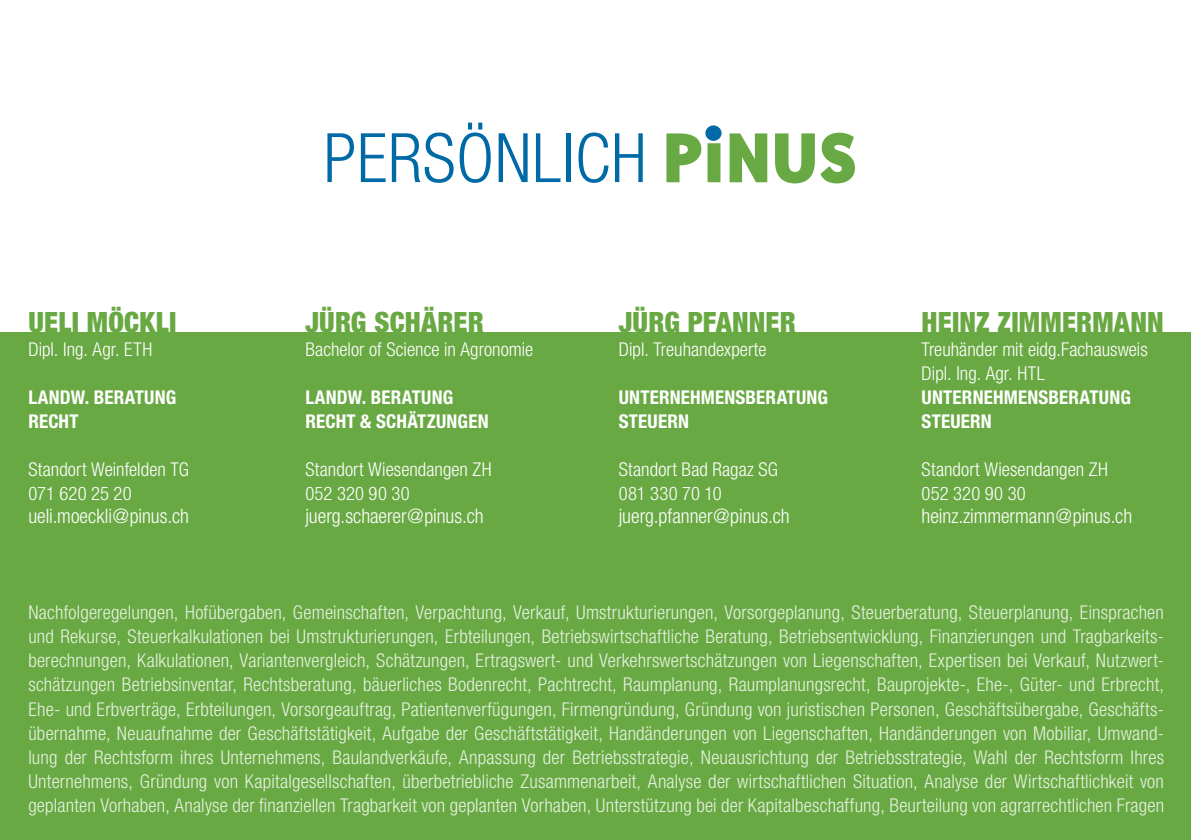
<style>
.page{position:relative;width:1191px;height:840px;background:#fff}
.page>*{position:absolute;margin:0;border:0;box-sizing:border-box;transform-origin:0 0}
.t1{font:300 condensed 68.2px "Helvetica Neue LT Std";letter-spacing:.01em;color:#006aa7}
.t2{font:900 condensed 28px "Helvetica Neue LT Std";letter-spacing:.01em;color:#69a943}
.t3{font:300 condensed 20px "Helvetica Neue LT Std";color:#fff}
.t4{font:300 condensed 19px/24px "Helvetica Neue LT Std";letter-spacing:.005em;color:#fff;text-align:justify}
.t5{font:700 condensed 19px/24px "Helvetica Neue LT Std";letter-spacing:.01em;color:#fff}
.t6{font:300 condensed 18.6px "Helvetica Neue LT Std";letter-spacing:.015em;color:#fff}
</style>
<div class="page">
<div style="left:0;top:332px;width:1191px;height:507px;background:#69a943"></div>
<svg style="left:666px;top:133px;width:35px;height:49px"></svg>
<svg style="left:729px;top:133px;width:38px;height:49px"></svg>
<svg style="left:775px;top:133px;width:80px;height:50px"></svg>
<svg style="left:707px;top:143px;width:13px;height:39px"></svg>
<div style="left:705px;top:125px;width:16px;height:16px;background:#006aa7;border-radius:50%"></div>
<h2 class="t2" style="left:28px;top:304px;width:149px">UELI MÖCKLI</h2>
<p class="t4" style="left:28px;top:337px;width:125px">Dipl. Ing. Agr. ETH</p>
<p class="t5" style="left:28px;top:385px;width:149px">LANDW. BERATUNG<br>RECHT</p>
<p class="t4" style="left:28px;top:457px;width:162px">Standort Weinfelden TG</p>
<p class="t6" style="left:28px;top:482px;width:105px">071 620 25 20</p>
<p class="t3" style="left:28px;top:504px;width:162px">ueli.moeckli@pinus.ch</p>
<h1 class="t1" style="left:324px;top:119px;width:324px">PERSÖNLICH</h1>
<h2 class="t2" style="left:305px;top:304px;width:180px">JÜRG SCHÄRER</h2>
<p class="t4" style="left:305px;top:337px;width:229px">Bachelor of Science in Agronomie</p>
<p class="t5" style="left:305px;top:385px;width:185px">LANDW. BERATUNG<br>RECHT &amp; SCHÄTZUNGEN</p>
<p class="t4" style="left:305px;top:457px;width:188px">Standort Wiesendangen ZH</p>
<p class="t6" style="left:305px;top:482px;width:106px">052 320 90 30</p>
<p class="t3" style="left:305px;top:504px;width:180px">juerg.schaerer@pinus.ch</p>
<h2 class="t2" style="left:619px;top:304px;width:179px">JÜRG PFANNER</h2>
<p class="t4" style="left:619px;top:337px;width:149px">Dipl. Treuhandexperte</p>
<p class="t5" style="left:619px;top:385px;width:211px">UNTERNEHMENSBERATUNG<br>STEUERN</p>
<p class="t4" style="left:619px;top:457px;width:161px">Standort Bad Ragaz SG</p>
<p class="t6" style="left:619px;top:482px;width:104px">081 330 70 10</p>
<p class="t3" style="left:619px;top:504px;width:172px">juerg.pfanner@pinus.ch</p>
<h2 class="t2" style="left:921px;top:304px;width:243px">HEINZ ZIMMERMANN</h2>
<p class="t4" style="left:921px;top:337px;width:228px">Treuhänder mit eidg.Fachausweis<br>Dipl. Ing. Agr. HTL</p>
<p class="t5" style="left:921px;top:385px;width:211px">UNTERNEHMENSBERATUNG<br>STEUERN</p>
<p class="t4" style="left:921px;top:457px;width:188px">Standort Wiesendangen ZH</p>
<p class="t6" style="left:921px;top:482px;width:106px">052 320 90 30</p>
<p class="t3" style="left:921px;top:504px;width:212px">heinz.zimmermann@pinus.ch</p>
<p class="t4" style="left:28px;top:600px;width:1137px">Nachfolgeregelungen, Hofübergaben, Gemeinschaften, Verpachtung, Verkauf, Umstrukturierungen, Vorsorgeplanung, Steuerberatung, Steuerplanung, Einsprachen und Rekurse, Steuerkalkulationen bei Umstrukturierungen, Erbteilungen, Betriebswirtschaftliche Beratung, Betriebsentwicklung, Finanzierungen und Tragbarkeits&shy;berechnungen, Kalkulationen, Variantenvergleich, Schätzungen, Ertragswert- und Verkehrswertschätzungen von Liegenschaften, Expertisen bei Verkauf, Nutzwert&shy;schätzungen Betriebsinventar, Rechtsberatung, bäuerliches Bodenrecht, Pachtrecht, Raumplanung, Raumplanungsrecht, Bauprojekte-, Ehe-, Güter- und Erbrecht, Ehe- und Erbverträge, Erbteilungen, Vorsorgeauftrag, Patientenverfügungen, Firmengründung, Gründung von juristischen Personen, Geschäftsübergabe, Geschäfts&shy;übernahme, Neuaufnahme der Geschäftstätigkeit, Aufgabe der Geschäftstätigkeit, Handänderungen von Liegenschaften, Handänderungen von Mobiliar, Umwand&shy;lung der Rechtsform ihres Unternehmens, Baulandverkäufe, Anpassung der Betriebsstrategie, Neuausrichtung der Betriebsstrategie, Wahl der Rechtsform Ihres Unternehmens, Gründung von Kapitalgesellschaften, überbetriebliche Zusammenarbeit, Analyse der wirtschaftlichen Situation, Analyse der Wirtschaftlichkeit von geplanten Vorhaben, Analyse der finanziellen Tragbarkeit von geplanten Vorhaben, Unterstützung bei der Kapitalbeschaffung, Beurteilung von agrarrechtlichen Fragen</p>
</div>
